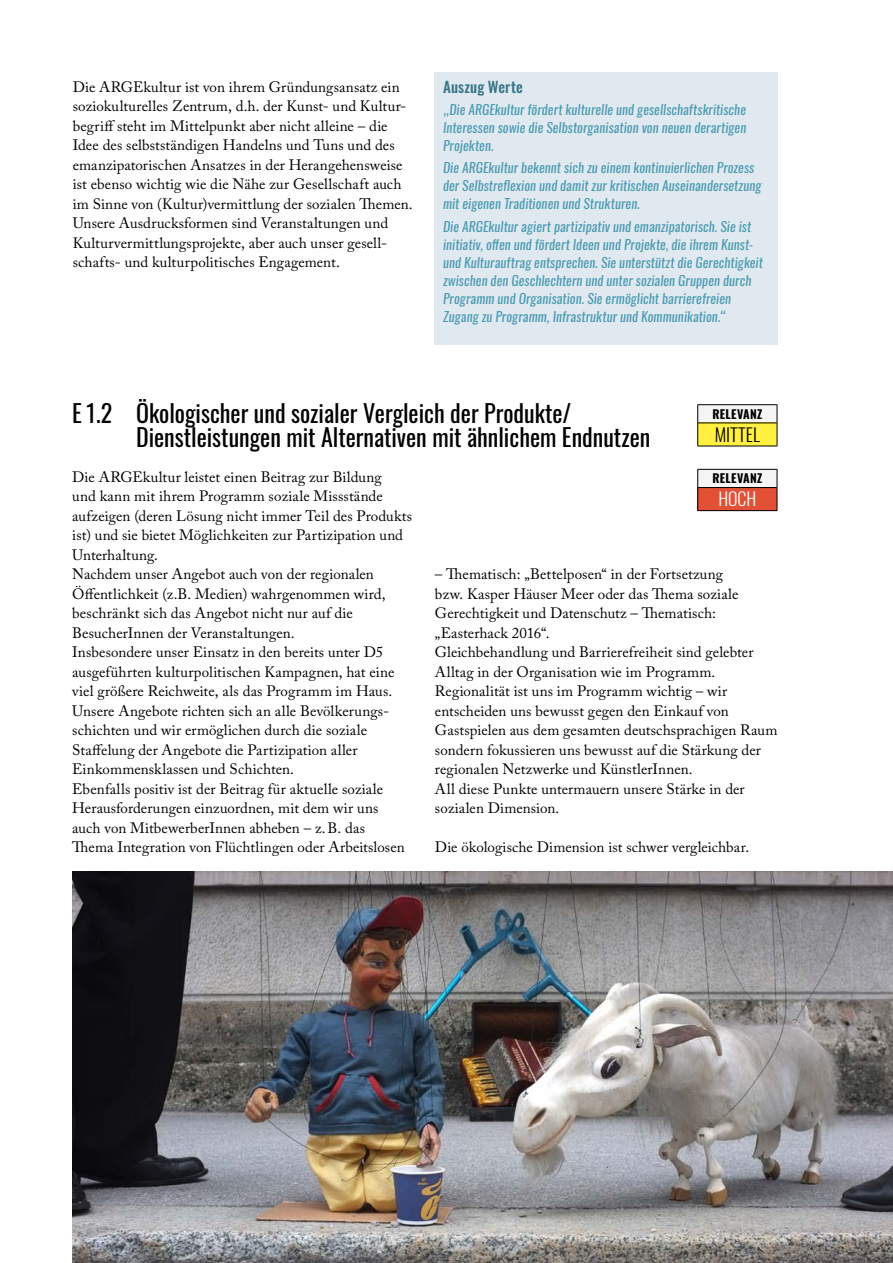
<style>
.page{position:relative;width:893px;height:1263px;background:#fff}
.page>*{position:absolute;margin:0;border:0;box-sizing:border-box;transform-origin:0 0}
.t1{font:24px/24px "Oswald";color:#000}
.t2{font:300 18px "Oswald";color:#000}
.t3{font:300 18px "Oswald";color:#fff}
.t4{font:15px/19.5px "Adobe Caslon Pro";letter-spacing:.005em;color:#000}
.t5{font:500 15px "Oswald";letter-spacing:.01em;color:#387586}
.t6{font:italic 13.5px/18px "Oswald";letter-spacing:.01em;color:#4b9ab2}
.t7{font:700 12px "Oswald";letter-spacing:.025em;color:#000}
</style>
<div class="page">
<img style="left:72px;top:872px;width:821px;height:391px">
<div style="left:698px;top:469px;width:79px;height:18px;background:#f5f5f5"></div>
<div style="left:698px;top:487px;width:79px;height:24px;background:#e25035"></div>
<hr style="left:697px;top:469px;width:80px;height:1px;background:#000">
<svg style="left:697px;top:470px;width:1px;height:40px"></svg>
<svg style="left:777px;top:470px;width:1px;height:40px"></svg>
<hr style="left:697px;top:510px;width:80px;height:1px;background:#000">
<hr style="left:698px;top:487px;width:79px;height:1px;background:#000">
<div style="left:698px;top:405px;width:79px;height:18px;background:#f5f5f5"></div>
<div style="left:698px;top:423px;width:79px;height:23px;background:#fff041"></div>
<hr style="left:697px;top:404px;width:80px;height:1px;background:#000">
<svg style="left:697px;top:405px;width:1px;height:41px"></svg>
<svg style="left:777px;top:405px;width:1px;height:41px"></svg>
<hr style="left:697px;top:446px;width:80px;height:1px;background:#000">
<hr style="left:698px;top:423px;width:79px;height:1px;background:#000">
<div style="left:435px;top:72px;width:343px;height:273px;background:#dfe9ef"></div>
<p class="t4" style="left:73px;top:77px;width:341px">Die ARGEkultur ist von ihrem Gründungsansatz ein soziokulturelles Zentrum, d.h. der Kunst- und Kultur&shy;begriff steht im Mittelpunkt aber nicht alleine – die Idee des selbstständigen Handelns und Tuns und des emanzipatorischen Ansatzes in der Herangehensweise ist ebenso wichtig wie die Nähe zur Gesellschaft auch im Sinne von (Kultur)vermittlung der sozialen Themen.<br>Unsere Ausdrucksformen sind Veranstaltungen und Kulturvermittlungsprojekte, aber auch unser gesell&shy;schafts- und kulturpolitisches Engagement.</p>
<p class="t5" style="left:443px;top:76px;width:81px">Auszug Werte</p>
<p class="t6" style="left:443px;top:101px;width:305px;text-align:justify">„Die ARGEkultur fördert kulturelle und gesellschaftskritische Interessen sowie die Selbstorganisation von neuen derartigen Projekten.</p>
<p class="t6" style="left:443px;top:159px;width:320px">Die ARGEkultur bekennt sich zu einem kontinuierlichen Prozess der Selbstreflexion und damit zur kritischen Auseinandersetzung mit eigenen Traditionen und Strukturen.</p>
<p class="t6" style="left:443px;top:217px;width:321px">Die ARGEkultur agiert partizipativ und emanzipatorisch. Sie ist initiativ, offen und fördert Ideen und Projekte, die ihrem Kunst&shy;und Kulturauftrag entsprechen. Sie unterstützt die Gerechtigkeit zwischen den Geschlechtern und unter sozialen Gruppen durch Programm und Organisation. Sie ermöglicht barrierefreien Zugang zu Programm, Infrastruktur und Kommunikation.“</p>
<h1 class="t1" style="left:136px;top:402px;width:516px;text-indent:-64px">E 1.2 Ökologischer und sozialer Vergleich der Produkte/<br>Dienstleistungen mit Alternativen mit ähnlichem Endnutzen</h1>
<p class="t4" style="left:72px;top:467px;width:341px">Die ARGEkultur leistet einen Beitrag zur Bildung<br>und kann mit ihrem Programm soziale Missstände aufzeigen (deren Lösung nicht immer Teil des Produkts ist) und sie bietet Möglichkeiten zur Partizipation und Unterhaltung.<br>Nachdem unser Angebot auch von der regionalen Öffentlichkeit (z.B. Medien) wahrgenommen wird, beschränkt sich das Angebot nicht nur auf die BesucherInnen der Veranstaltungen.<br>Insbesondere unser Einsatz in den bereits unter D5 ausgeführten kulturpolitischen Kampagnen, hat eine viel größere Reichweite, als das Programm im Haus.<br>Unsere Angebote richten sich an alle Bevölkerungs&shy;schichten und wir ermöglichen durch die soziale Staffelung der Angebote die Partizipation aller Einkommensklassen und Schichten.<br>Ebenfalls positiv ist der Beitrag für aktuelle soziale Herausforderungen einzuordnen, mit dem wir uns<br>auch von MitbewerberInnen abheben – z.B. das<br>Thema Integration von Flüchtlingen oder Arbeitslosen</p>
<p class="t7" style="left:713px;top:470px;width:51px">RELEVANZ</p>
<p class="t7" style="left:713px;top:405px;width:51px">RELEVANZ</p>
<p class="t2" style="left:715px;top:422px;width:9px">MITTEL</p>
<p class="t3" style="left:718px;top:487px;width:10px">HOCH</p>
<p class="t4" style="left:435px;top:564px;width:344px">– Thematisch: „Bettelposen“ in der Fortsetzung<br>bzw. Kasper Häuser Meer oder das Thema soziale Gerechtigkeit und Datenschutz – Thematisch: „Easterhack 2016“.<br>Gleichbehandlung und Barrierefreiheit sind gelebter Alltag in der Organisation wie im Programm.<br>Regionalität ist uns im Programm wichtig – wir entscheiden uns bewusst gegen den Einkauf von Gastspielen aus dem gesamten deutschsprachigen Raum sondern fokussieren uns bewusst auf die Stärkung der regionalen Netzwerke und KünstlerInnen.<br>All diese Punkte untermauern unsere Stärke in der sozialen Dimension.</p>
<p class="t4" style="left:435px;top:837px;width:316px">Die ökologische Dimension ist schwer vergleichbar.</p>
</div>
